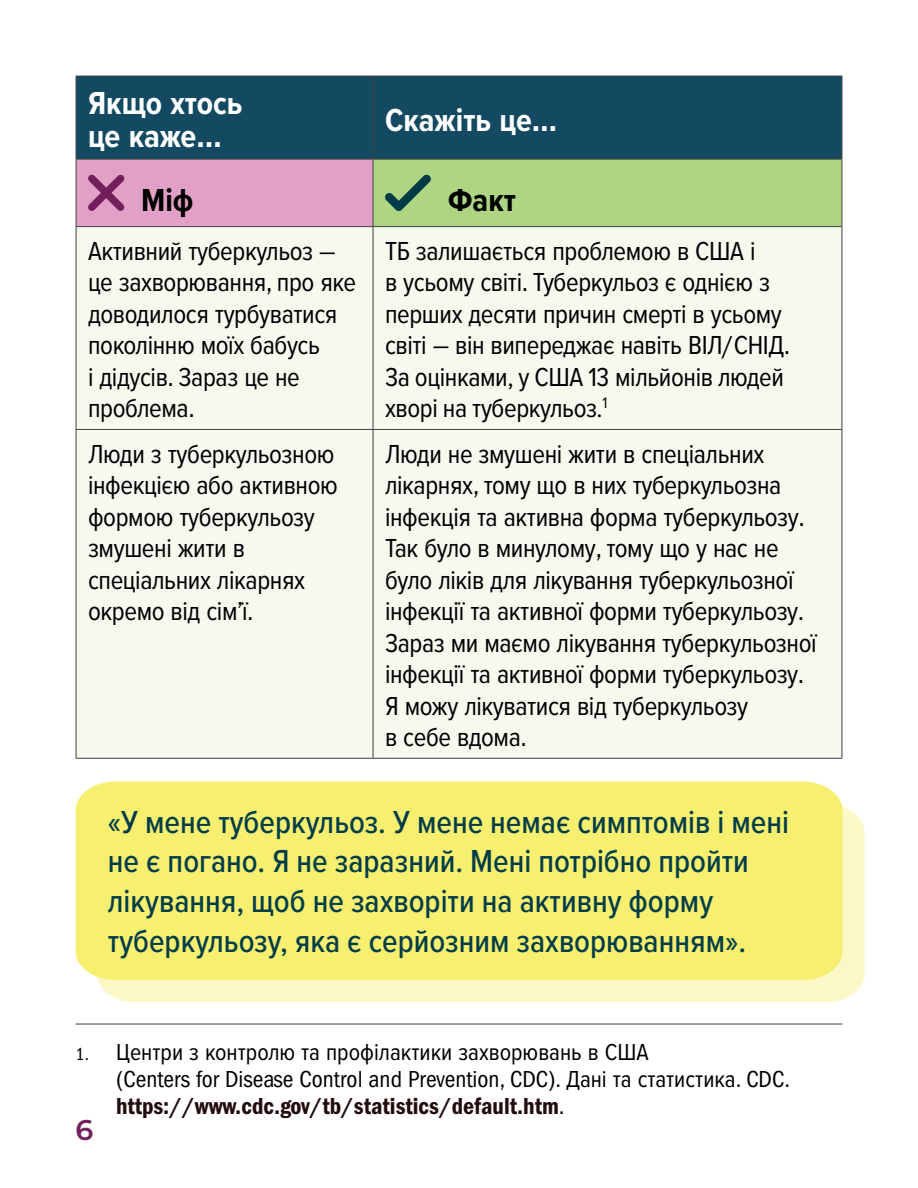
<style>
.page{position:relative;width:918px;height:1188px;background:#fff}
.page>*{position:absolute;margin:0;border:0;box-sizing:border-box;transform-origin:0 0}
.t1{font:500 33px/39.6px "Proxima Nova Cond";color:#023c49}
.Chart_White{font:700 33px/33px "Proxima Nova Cond";color:#fff}
.Chart_White-2{font:700 33px "Proxima Nova Cond";color:#000}
.Folio_Page_Number{font:600 28.5px "Montserrat";color:#721f5c}
.Chart_Black{font:27px/31.5px "Proxima Nova Cond";letter-spacing:-.015em;color:#000}
.t2{font:24px/27px "Proxima Nova Cond";color:#000}
.s1{font-family:"Franklin Gothic LT Pro Cn Dm";font-weight:400}
.s2{font-family:"Franklin Gothic LT Pro";font-stretch:condensed}
.s3{font-family:"Franklin Gothic LT Pro";font-stretch:condensed;font-size:18px}
.s4{font-family:"Franklin Gothic LT Pro Cn Dm";color:#220c0d}
</style>
<div class="page">
<div style="left:77px;top:77px;width:764px;height:82px;background:#144a61"></div>
<div style="left:76px;top:159px;width:297px;height:68px;background:#e3a0c7"></div>
<div style="left:373px;top:159px;width:469px;height:68px;background:#add583"></div>
<div style="left:77px;top:227px;width:764px;height:531px;background:#f5f9ee"></div>
<hr style="left:76px;top:76px;width:297px;height:1px;background:#414042">
<hr style="left:76px;top:77px;width:1px;height:82px;background:#414042">
<hr style="left:373px;top:76px;width:469px;height:1px;background:#414042">
<hr style="left:373px;top:77px;width:1px;height:82px;background:#414042">
<hr style="left:841px;top:77px;width:1px;height:82px;background:#414042">
<hr style="left:76px;top:159px;width:297px;height:1px;background:#414042">
<hr style="left:373px;top:159px;width:469px;height:1px;background:#414042">
<hr style="left:76px;top:160px;width:1px;height:66px;background:#414042">
<hr style="left:373px;top:160px;width:1px;height:66px;background:#414042">
<hr style="left:841px;top:160px;width:1px;height:66px;background:#414042">
<hr style="left:76px;top:226px;width:297px;height:1px;background:#414042">
<hr style="left:76px;top:227px;width:1px;height:202px;background:#414042">
<hr style="left:373px;top:226px;width:469px;height:1px;background:#414042">
<hr style="left:373px;top:227px;width:1px;height:202px;background:#414042">
<hr style="left:841px;top:227px;width:1px;height:202px;background:#414042">
<hr style="left:76px;top:429px;width:297px;height:1px;background:#414042">
<hr style="left:76px;top:430px;width:1px;height:328px;background:#414042">
<hr style="left:373px;top:429px;width:469px;height:1px;background:#414042">
<hr style="left:373px;top:430px;width:1px;height:328px;background:#414042">
<hr style="left:841px;top:430px;width:1px;height:328px;background:#414042">
<hr style="left:76px;top:758px;width:297px;height:1px;background:#414042">
<hr style="left:373px;top:758px;width:469px;height:1px;background:#414042">
<svg style="left:88px;top:174px;width:37px;height:37px"></svg>
<svg style="left:385px;top:174px;width:46px;height:37px"></svg>
<hr style="left:76px;top:1024px;width:766px;height:1px;background:#414042">
<div style="left:97px;top:803px;width:767px;height:199px;background:#fbf8c5"></div>
<div style="left:76px;top:781px;width:766px;height:199px;background:#f7ef6f"></div>
<p class="Chart_White" style="left:88px;top:86px;width:156px">Якщо хтось це каже<span class="s1">…</span></p>
<p class="Chart_White" style="left:385px;top:102px;width:174px">Скажіть це<span class="s1">…</span></p>
<p class="Chart_White-2" style="left:141px;top:176px;width:54px">Міф</p>
<p class="Chart_White-2" style="left:448px;top:176px;width:70px">Факт</p>
<p class="Chart_Black" style="left:88px;top:234px;width:270px">Активний туберкульоз <span class="s2">— </span>це захворювання<span class="s2">,</span> про яке доводилося турбуватися поколінню моїх бабусь<br>і дідусів<span class="s2">.</span> Зараз це не проблема<span class="s2">.</span></p>
<p class="Chart_Black" style="left:385px;top:234px;width:407px">ТБ залишається проблемою в США і<br>в усьому світі<span class="s2">.</span> Туберкульоз є однією з перших десяти причин смерті в усьому світі <span class="s2">—</span> він випереджає навіть ВІЛ<span class="s2">/</span>СНІД<span class="s2">.<br></span>За оцінками, у США 13 мільйонів людей хворі на туберкульоз.<sup>1</sup></p>
<p class="Chart_Black" style="left:88px;top:437px;width:251px">Люди з туберкульозною інфекцією або активною формою туберкульозу змушені жити в спеціальних лікарнях окремо від сім<span class="s2">’</span>ї<span class="s2">.</span></p>
<p class="Chart_Black" style="left:385px;top:437px;width:433px">Люди не змушені жити в спеціальних лікарнях<span class="s2">,</span> тому що в них туберкульозна інфекція та активна форма туберкульозу<span class="s2">.<br></span>Так було в минулому<span class="s2">,</span> тому що у нас не було ліків для лікування туберкульозної інфекції та активної форми туберкульозу<span class="s2">.<br></span>Зараз ми маємо лікування туберкульозної інфекції та активної форми туберкульозу<span class="s2">.<br></span>Я можу лікуватися від туберкульозу<br>в себе вдома<span class="s2">.</span></p>
<p class="t1" style="left:108px;top:801px;width:683px">«У мене туберкульоз. У мене немає симптомів і мені не є погано. Я не заразний. Мені потрібно пройти лікування, щоб не захворіти на активну форму туберкульозу, яка є серйозним захворюванням».</p>
<p class="t2" style="left:116px;top:1038px;width:676px;text-indent:-40px"><span class="s3">1.</span> Центри з контролю та профілактики захворювань в США<br><span class="s2">(Centers for Disease Control and Prevention, CDC).</span> Дані та статистика<span class="s2">. CDC. </span><span class="s4">https://www.cdc.gov/tb/statistics/default.htm</span><span class="s2">.</span></p>
<p class="Folio_Page_Number" style="left:76px;top:1110px;width:19px">6</p>
</div>
